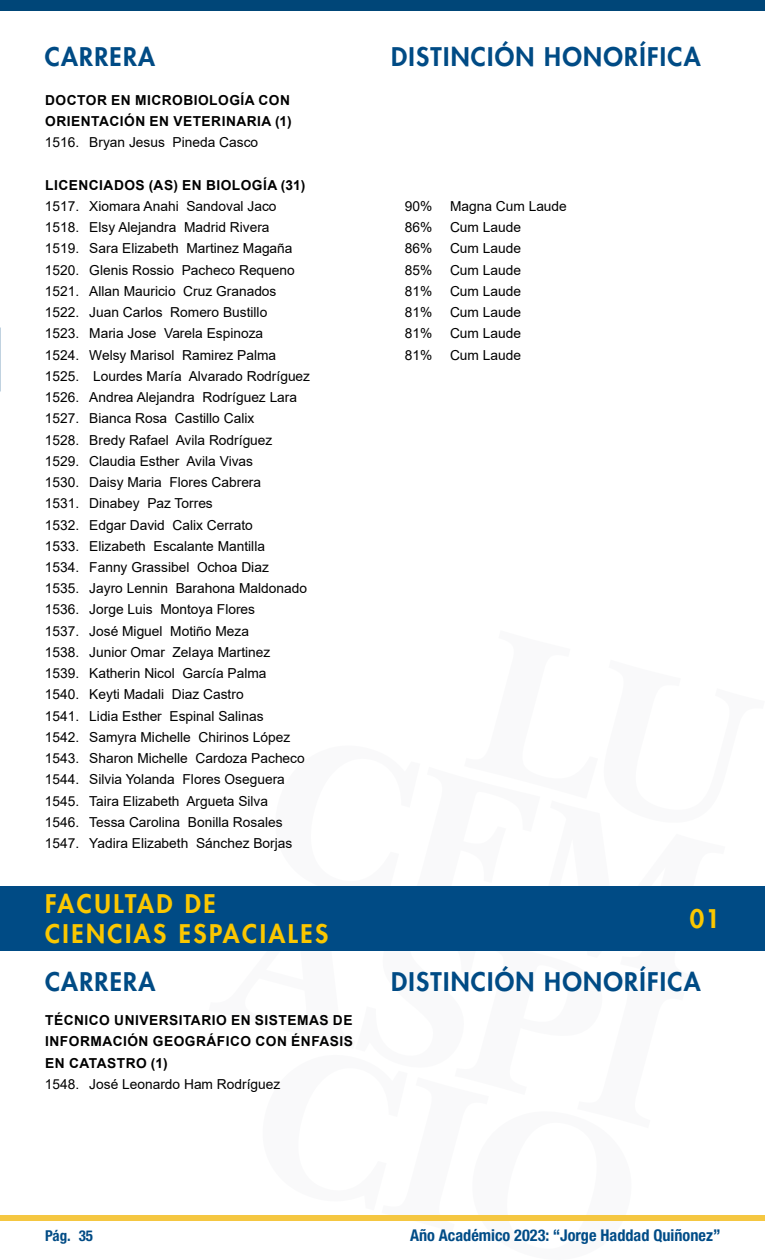
<style>
.page{position:relative;width:765px;height:1260px;background:#fff}
.page>*{position:absolute;margin:0;border:0;box-sizing:border-box;transform-origin:0 0}
.t1{font:800 25px "Futura Std";letter-spacing:.05em;color:#004b85}
.t2{font:800 25px/30px "Futura Std";letter-spacing:.1em;color:#fbc700}
.t3{font:700 condensed 16.25px "Helvetica Neue LT Std";color:#004c87}
.t4{font:700 condensed 15px "Helvetica Neue LT Std";color:#004b85}
.t5{font:13.75px/21.2px "Arial";color:#000}
.t6{font:700 13.75px/21.2px "Arial";letter-spacing:.035em;color:#000}
</style>
<div class="page">
<div style="left:0;top:0;width:765px;height:10px;background:#004678"></div>
<div style="left:0;top:1216px;width:765px;height:5px;background:#f5c741"></div>
<div style="left:0;top:886px;width:765px;height:64px;background:#004b85"></div>
<h1 class="t1" style="left:45px;top:41px;width:112px">CARRERA</h1>
<h1 class="t1" style="left:391px;top:41px;width:311px">DISTINCIÓN HONORÍFICA</h1>
<p class="t6" style="left:45px;top:89px;width:248px">DOCTOR EN MICROBIOLOGÍA CON<br>ORIENTACIÓN EN VETERINARIA (1)</p>
<p class="t5" style="left:45px;top:132px;width:215px">1516. Bryan Jesus Pineda Casco</p>
<p class="t6" style="left:45px;top:174px;width:262px">LICENCIADOS (AS) EN BIOLOGÍA (31)</p>
<p class="t5" style="left:45px;top:195px;width:233px">1517. Xiomara Anahi Sandoval Jaco</p>
<p class="t5" style="left:405px;top:195px;width:29px">90%</p>
<p class="t5" style="left:450px;top:195px;width:118px">Magna Cum Laude</p>
<p class="t5" style="left:45px;top:217px;width:226px">1518. Elsy Alejandra Madrid Rivera</p>
<p class="t5" style="left:405px;top:217px;width:29px">86%</p>
<p class="t5" style="left:450px;top:217px;width:73px">Cum Laude</p>
<p class="t5" style="left:45px;top:238px;width:249px">1519. Sara Elizabeth Martinez Magaña</p>
<p class="t5" style="left:405px;top:238px;width:29px">86%</p>
<p class="t5" style="left:450px;top:238px;width:73px">Cum Laude</p>
<p class="t5" style="left:45px;top:259px;width:251px">1520. Glenis Rossio Pacheco Requeno</p>
<p class="t5" style="left:405px;top:259px;width:29px">85%</p>
<p class="t5" style="left:450px;top:259px;width:73px">Cum Laude</p>
<p class="t5" style="left:45px;top:280px;width:233px">1521. Allan Mauricio Cruz Granados</p>
<p class="t5" style="left:405px;top:280px;width:29px">81%</p>
<p class="t5" style="left:450px;top:280px;width:73px">Cum Laude</p>
<p class="t5" style="left:45px;top:302px;width:224px">1522. Juan Carlos Romero Bustillo</p>
<p class="t5" style="left:405px;top:302px;width:29px">81%</p>
<p class="t5" style="left:450px;top:302px;width:73px">Cum Laude</p>
<p class="t5" style="left:45px;top:323px;width:220px">1523. Maria Jose Varela Espinoza</p>
<p class="t5" style="left:405px;top:323px;width:29px">81%</p>
<p class="t5" style="left:450px;top:323px;width:73px">Cum Laude</p>
<p class="t5" style="left:45px;top:344px;width:233px">1524. Welsy Marisol Ramirez Palma</p>
<p class="t5" style="left:405px;top:344px;width:29px">81%</p>
<p class="t5" style="left:450px;top:344px;width:73px">Cum Laude</p>
<p class="t5" style="left:45px;top:365px;width:267px">1525. Lourdes María Alvarado Rodríguez 1526. Andrea Alejandra Rodríguez Lara 1527. Bianca Rosa Castillo Calix<br>1528. Bredy Rafael Avila Rodríguez 1529. Claudia Esther Avila Vivas<br>1530. Daisy Maria Flores Cabrera<br>1531. Dinabey Paz Torres<br>1532. Edgar David Calix Cerrato<br>1533. Elizabeth Escalante Mantilla<br>1534. Fanny Grassibel Ochoa Diaz<br>1535. Jayro Lennin Barahona Maldonado 1536. Jorge Luis Montoya Flores<br>1537. José Miguel Motiño Meza<br>1538. Junior Omar Zelaya Martinez<br>1539. Katherin Nicol García Palma<br>1540. Keyti Madali Diaz Castro<br>1541. Lidia Esther Espinal Salinas<br>1542. Samyra Michelle Chirinos López 1543. Sharon Michelle Cardoza Pacheco 1544. Silvia Yolanda Flores Oseguera 1545. Taira Elizabeth Argueta Silva<br>1546. Tessa Carolina Bonilla Rosales 1547. Yadira Elizabeth Sánchez Borjas</p>
<h1 class="t2" style="left:45px;top:889px;width:285px">FACULTAD DE<br>CIENCIAS ESPACIALES</h1>
<h1 class="t2" style="left:690px;top:904px;width:32px">01</h1>
<h1 class="t1" style="left:45px;top:966px;width:112px">CARRERA</h1>
<h1 class="t1" style="left:391px;top:966px;width:311px">DISTINCIÓN HONORÍFICA</h1>
<p class="t6" style="left:45px;top:1010px;width:309px;text-align:justify">TÉCNICO UNIVERSITARIO EN SISTEMAS DE INFORMACIÓN GEOGRÁFICO CON ÉNFASIS EN CATASTRO (1)</p>
<p class="t5" style="left:45px;top:1073px;width:237px">1548. José Leonardo Ham Rodríguez</p>
<p class="t4" style="left:45px;top:1226px;width:50px">Pág. 35</p>
<p class="t3" style="left:410px;top:1226px;width:312px">Año Académico 2023: “Jorge Haddad Quiñonez”</p>
</div>
